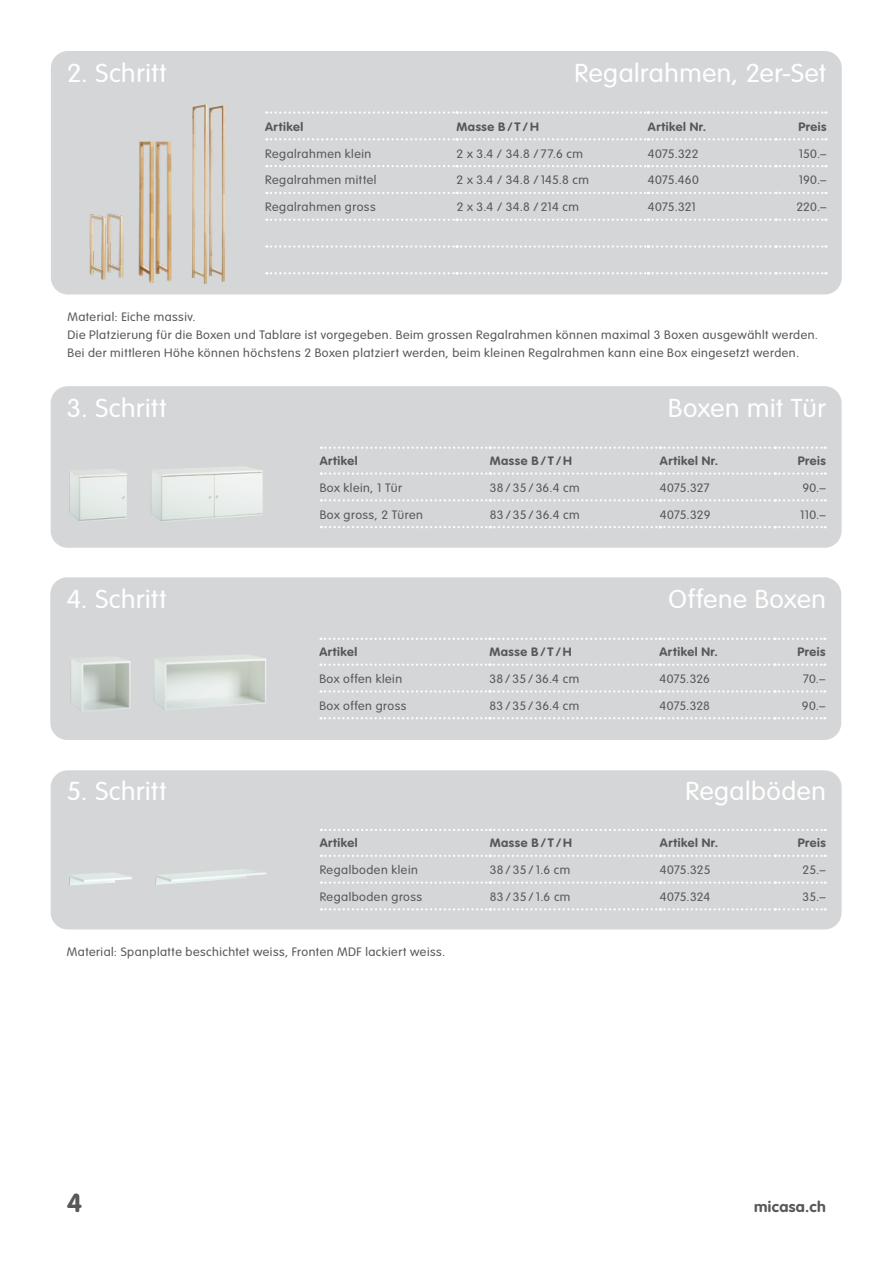
<style>
.page{position:relative;width:893px;height:1263px;background:#fff}
.page>*{position:absolute;margin:0;border:0;box-sizing:border-box;transform-origin:0 0}
.t1{font:300 25.5px "VAG Rounded";letter-spacing:.02em;color:#fff;scale:1.05 1}
.t2{font:700 25.5px "VAG Rounded";color:#57585a;scale:1.05 1}
.t3{font:700 15px "VAG Rounded";letter-spacing:.02em;color:#57585a;scale:1.05 1}
.t4{font:300 12px/18px "VAG Rounded";letter-spacing:.04em;color:#57585a;scale:1.05 1}
.t5{font:700 12px "VAG Rounded";letter-spacing:.04em;color:#57585a;scale:1.05 1}
</style>
<div class="page">
<div style="left:51px;top:51px;width:791px;height:243px;background:#d5d6d8;border-radius:17px"></div>
<img style="left:139px;top:142px;width:33px;height:141px">
<img style="left:192px;top:104px;width:33px;height:180px">
<img style="left:89px;top:213px;width:35px;height:67px">
<svg style="left:266px;top:138px;width:560px;height:2px"></svg>
<svg style="left:266px;top:165px;width:560px;height:2px"></svg>
<svg style="left:266px;top:192px;width:560px;height:2px"></svg>
<svg style="left:266px;top:219px;width:560px;height:2px"></svg>
<svg style="left:266px;top:245px;width:560px;height:3px"></svg>
<svg style="left:266px;top:272px;width:560px;height:2px"></svg>
<svg style="left:266px;top:111px;width:560px;height:3px"></svg>
<div style="left:50px;top:577px;width:791px;height:163px;background:#d5d6d8;border-radius:17px"></div>
<div style="left:51px;top:770px;width:791px;height:159px;background:#d5d6d8;border-radius:17px"></div>
<div style="left:51px;top:386px;width:791px;height:162px;background:#d5d6d8;border-radius:17px"></div>
<img style="left:69px;top:469px;width:58px;height:53px">
<img style="left:70px;top:657px;width:61px;height:54px">
<img style="left:69px;top:872px;width:63px;height:14px">
<img style="left:151px;top:466px;width:112px;height:56px">
<img style="left:154px;top:655px;width:112px;height:55px">
<img style="left:155px;top:869px;width:112px;height:16px">
<svg style="left:321px;top:663px;width:504px;height:3px"></svg>
<svg style="left:321px;top:690px;width:504px;height:3px"></svg>
<svg style="left:321px;top:717px;width:504px;height:2px"></svg>
<svg style="left:321px;top:638px;width:504px;height:2px"></svg>
<svg style="left:321px;top:855px;width:505px;height:2px"></svg>
<svg style="left:321px;top:881px;width:505px;height:3px"></svg>
<svg style="left:321px;top:908px;width:505px;height:2px"></svg>
<svg style="left:321px;top:829px;width:505px;height:2px"></svg>
<svg style="left:321px;top:472px;width:505px;height:3px"></svg>
<svg style="left:321px;top:499px;width:505px;height:2px"></svg>
<svg style="left:321px;top:526px;width:505px;height:2px"></svg>
<svg style="left:321px;top:447px;width:505px;height:2px"></svg>
<h1 class="t1" style="left:67px;top:58px;width:96px">2. Schritt</h1>
<h1 class="t1" style="left:575px;top:58px;width:241px">Regalrahmen, 2er-Set</h1>
<p class="t5" style="left:265px;top:120px;width:38px">Artikel</p>
<p class="t5" style="left:457px;top:120px;width:80px">Masse B/T/H</p>
<p class="t5" style="left:648px;top:120px;width:57px">Artikel Nr.</p>
<p class="t5" style="left:798px;top:120px;width:28px">Preis</p>
<p class="t4" style="left:265px;top:144px;width:102px">Regalrahmen klein</p>
<p class="t4" style="left:457px;top:144px;width:122px">2 x 3.4 / 34.8 / 77.6 cm</p>
<p class="t4" style="left:648px;top:144px;width:50px">4075.322</p>
<p class="t4" style="left:799px;top:144px;width:28px">150.–</p>
<p class="t4" style="left:265px;top:171px;width:107px">Regalrahmen mittel</p>
<p class="t4" style="left:457px;top:171px;width:128px">2 x 3.4 / 34.8 / 145.8 cm</p>
<p class="t4" style="left:648px;top:171px;width:50px">4075.460</p>
<p class="t4" style="left:799px;top:171px;width:28px">190.–</p>
<p class="t4" style="left:265px;top:198px;width:107px">Regalrahmen gross</p>
<p class="t4" style="left:457px;top:198px;width:118px">2 x 3.4 / 34.8 / 214 cm</p>
<p class="t4" style="left:648px;top:198px;width:47px">4075.321</p>
<p class="t4" style="left:796px;top:198px;width:30px">220.–</p>
<p class="t4" style="left:67px;top:308px;width:716px">Material: Eiche massiv.<br>Die Platzierung für die Boxen und Tablare ist vorgegeben. Beim grossen Regalrahmen können maximal 3 Boxen ausgewählt werden.<br>Bei der mittleren Höhe können höchstens 2 Boxen platziert werden, beim kleinen Regalrahmen kann eine Box eingesetzt werden.</p>
<h1 class="t1" style="left:67px;top:393px;width:96px">3. Schritt</h1>
<h1 class="t1" style="left:668px;top:393px;width:152px">Boxen mit Tür</h1>
<p class="t5" style="left:320px;top:454px;width:38px">Artikel</p>
<p class="t5" style="left:490px;top:454px;width:80px">Masse B/T/H</p>
<p class="t5" style="left:660px;top:454px;width:57px">Artikel Nr.</p>
<p class="t5" style="left:798px;top:454px;width:28px">Preis</p>
<p class="t4" style="left:320px;top:478px;width:80px">Box klein, 1 Tür</p>
<p class="t4" style="left:490px;top:478px;width:87px">38 / 35 / 36.4 cm</p>
<p class="t4" style="left:660px;top:478px;width:49px">4075.327</p>
<p class="t4" style="left:802px;top:478px;width:24px">90.–</p>
<p class="t4" style="left:320px;top:505px;width:100px">Box gross, 2 Türen</p>
<p class="t4" style="left:490px;top:505px;width:87px">83 / 35 / 36.4 cm</p>
<p class="t4" style="left:660px;top:505px;width:50px">4075.329</p>
<p class="t4" style="left:800px;top:505px;width:26px">110.–</p>
<h1 class="t1" style="left:67px;top:584px;width:96px">4. Schritt</h1>
<h1 class="t1" style="left:669px;top:584px;width:151px">Offene Boxen</h1>
<p class="t5" style="left:319px;top:645px;width:38px">Artikel</p>
<p class="t5" style="left:489px;top:645px;width:80px">Masse B/T/H</p>
<p class="t5" style="left:660px;top:645px;width:57px">Artikel Nr.</p>
<p class="t5" style="left:797px;top:645px;width:28px">Preis</p>
<p class="t4" style="left:319px;top:669px;width:80px">Box offen klein</p>
<p class="t4" style="left:489px;top:669px;width:87px">38 / 35 / 36.4 cm</p>
<p class="t4" style="left:660px;top:669px;width:49px">4075.326</p>
<p class="t4" style="left:803px;top:669px;width:23px">70.–</p>
<p class="t4" style="left:319px;top:696px;width:84px">Box offen gross</p>
<p class="t4" style="left:489px;top:696px;width:87px">83 / 35 / 36.4 cm</p>
<p class="t4" style="left:660px;top:696px;width:49px">4075.328</p>
<p class="t4" style="left:802px;top:696px;width:24px">90.–</p>
<h1 class="t1" style="left:67px;top:776px;width:96px">5. Schritt</h1>
<h1 class="t1" style="left:685px;top:776px;width:135px">Regalböden</h1>
<p class="t5" style="left:320px;top:836px;width:38px">Artikel</p>
<p class="t5" style="left:490px;top:836px;width:80px">Masse B/T/H</p>
<p class="t5" style="left:660px;top:836px;width:57px">Artikel Nr.</p>
<p class="t5" style="left:798px;top:836px;width:28px">Preis</p>
<p class="t4" style="left:320px;top:861px;width:95px">Regalboden klein</p>
<p class="t4" style="left:490px;top:861px;width:78px">38 / 35 / 1.6 cm</p>
<p class="t4" style="left:660px;top:861px;width:50px">4075.325</p>
<p class="t4" style="left:802px;top:861px;width:24px">25.–</p>
<p class="t4" style="left:320px;top:888px;width:99px">Regalboden gross</p>
<p class="t4" style="left:490px;top:888px;width:78px">83 / 35 / 1.6 cm</p>
<p class="t4" style="left:660px;top:888px;width:49px">4075.324</p>
<p class="t4" style="left:802px;top:888px;width:24px">35.–</p>
<p class="t4" style="left:67px;top:943px;width:362px">Material: Spanplatte beschichtet weiss, Fronten MDF lackiert weiss.</p>
<h1 class="t2" style="left:67px;top:1188px;width:16px">4</h1>
<p class="t3" style="left:754px;top:1198px;width:70px">micasa.ch</p>
</div>
